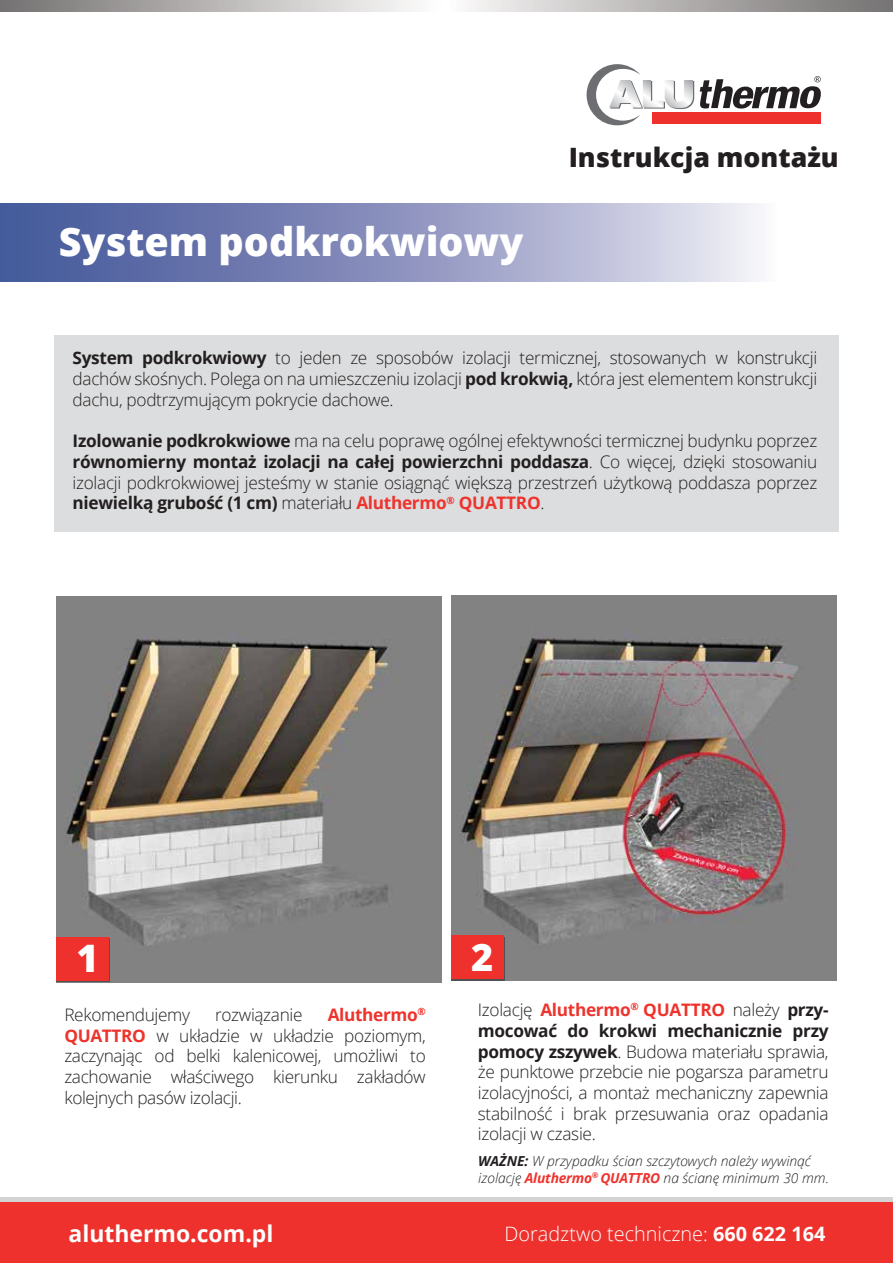
<style>
.page{position:relative;width:893px;height:1263px;background:#fff}
.page>*{position:absolute;margin:0;border:0;box-sizing:border-box;transform-origin:0 0}
.t1{font:800 39.45px "Open Sans";color:#fff}
.t2{font:800 37.95px "Open Sans";color:#fff}
.t3{font:800 26.7px "Open Sans";color:#231f20}
.t4{font:700 22.95px "Open Sans";color:#fff}
.t5{font:300 19.8px "Open Sans";color:#fff}
.t6{font:300 17.25px/20.7px "Open Sans";letter-spacing:-.02em;color:#231f20;text-align:justify}
.t7{font:italic 300 13.8px/16.5px "Open Sans";color:#231f20}
.s1{font-weight:700}
.s2{font-weight:700;color:#ee332d}
</style>
<div class="page">
<svg style="left:0;top:0;width:893px;height:11px;background:#b8b6b6"></svg>
<div style="left:0;top:1197px;width:893px;height:13px;background:#d3d3d3"></div>
<div style="left:0;top:1202px;width:893px;height:61px;background:#ee312c"></div>
<div style="left:54px;top:335px;width:784px;height:197px;background:#dcddde"></div>
<img style="left:56px;top:596px;width:386px;height:386px">
<img style="left:451px;top:595px;width:386px;height:386px">
<div style="left:451px;top:937px;width:54px;height:44px;background:#525051"></div>
<div style="left:451px;top:936px;width:53px;height:43px;background:#ee312c"></div>
<div style="left:56px;top:939px;width:54px;height:43px;background:#ee312c"></div>
<div style="left:56px;top:937px;width:53px;height:43px;background:#ee312c"></div>
<svg style="left:0;top:203px;width:759px;height:79px;background:#8f97c0"></svg>
<div style="left:652px;top:113px;width:169px;height:11px;background:#ee312c"></div>
<svg style="left:587px;top:64px;width:107px;height:61px"></svg>
<svg style="left:700px;top:76px;width:121px;height:33px"></svg>
<h1 class="t1" style="left:59px;top:211px;width:466px">System podkrokwiowy</h1>
<h3 class="t3" style="left:569px;top:137px;width:272px">Instrukcja montażu</h3>
<p class="t6" style="left:73px;top:347px;width:746px"><span class="s1">System podkrokwiowy</span> to jeden ze sposobów izolacji termicznej, stosowanych w konstrukcji dachów skośnych. Polega on na umieszczeniu izolacji <span class="s1">pod krokwią,</span> która jest elementem konstrukcji dachu, podtrzymującym pokrycie dachowe.</p>
<p class="t6" style="left:73px;top:430px;width:746px"><span class="s1">Izolowanie podkrokwiowe</span> ma na celu poprawę ogólnej efektywności termicznej budynku poprzez <span class="s1">równomierny montaż izolacji na całej powierzchni poddasza</span>. Co więcej, dzięki stosowaniu izolacji podkrokwiowej jesteśmy w stanie osiągnąć większą przestrzeń użytkową poddasza poprzez <span class="s1">niewielką grubość (1 cm)</span> materiału <span class="s2">Aluthermo</span><sup>®</sup> <span class="s2">QUATTRO</span>.</p>
<h2 class="t2" style="left:76px;top:929px;width:24px">1</h2>
<p class="t6" style="left:64px;top:1004px;width:127px">Rekomendujemy</p>
<p class="t6" style="left:215px;top:1004px;width:89px">rozwiązanie</p>
<p class="t6" style="left:64px;top:1004px;width:363px;text-indent:263px"><span class="s2">Aluthermo</span><sup>® </sup><span class="s2">QUATTRO</span> w układzie w układzie poziomym, zaczynając od belki kalenicowej, umożliwi to zachowanie właściwego kierunku zakładów kolejnych pasów izolacji.</p>
<h2 class="t2" style="left:471px;top:928px;width:24px">2</h2>
<p class="t6" style="left:478px;top:999px;width:352px">Izolację <span class="s2">Aluthermo</span><sup>®</sup> <span class="s2">QUATTRO</span> należy <span class="s1">przy&shy;mocować do krokwi mechanicznie przy pomocy zszywek</span>. Budowa materiału sprawia, że punktowe przebcie nie pogarsza parametru izolacyjności, a montaż mechaniczny zapewnia stabilność i brak przesuwania oraz opadania izolacji w czasie.</p>
<p class="t7" style="left:478px;top:1153px;width:352px"><span class="s1">WAŻNE:</span> W przypadku ścian szczytowych należy wywinąć izolację <span class="s2">Aluthermo</span><sup>®</sup> <span class="s2">QUATTRO</span> na ścianę minimum 30 mm.</p>
<h3 class="t4" style="left:69px;top:1217px;width:206px">aluthermo.com.pl</h3>
<p class="t5" style="left:504px;top:1220px;width:322px">Doradztwo techniczne: <span class="s1">660 622 164</span></p>
</div>
